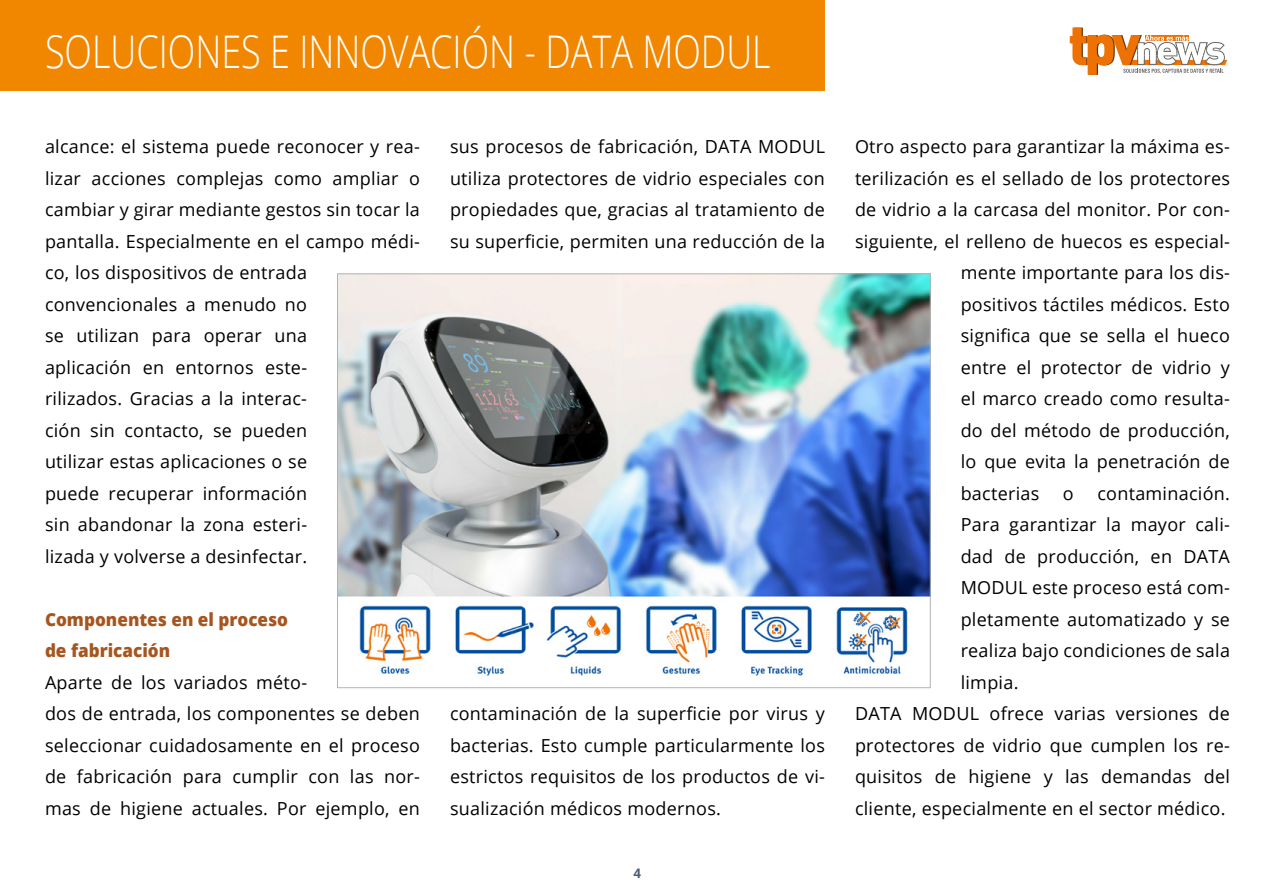
<style>
.page{position:relative;width:1275px;height:893px;background:#fff}
.page>*{position:absolute;margin:0;border:0;box-sizing:border-box;transform-origin:0 0}
.t1{font:300 45px "Open Sans";color:#fff;scale:.8 1}
.t2{font:18px/31.5px "Open Sans";letter-spacing:.015em;color:#000}
.t3{font:800 18px/31.5px "Open Sans";color:#a6551f;scale:.95 1}
.t4{font:700 13.5px "Segoe";color:#4d5d79}
</style>
<div class="page">
<div style="left:0;top:0;width:825px;height:90px;background:#f18700"></div>
<svg style="left:1070px;top:28px;width:157px;height:47px"></svg>
<img style="left:339px;top:275px;width:590px;height:401px">
<h1 class="t1" style="left:45px;top:20px;width:909px">SOLUCIONES E INNOVACIÓN - DATA MODUL</h1>
<p class="t2" style="left:45px;top:130px;width:377px">alcance: el sistema puede reconocer y rea&shy;lizar acciones complejas como ampliar o cambiar y girar mediante gestos sin tocar la pantalla. Especialmente en el campo médi&shy;co, los dispositivos de entrada convencionales a menudo no<br>se utilizan para operar una<br>aplicación en entornos este-<br>rilizados. Gracias a la interac-<br>ción sin contacto, se pueden<br>utilizar estas aplicaciones o se<br>puede recuperar información<br>sin abandonar la zona esteri-<br>lizada y volverse a desinfectar.</p>
<p class="t3" style="left:45px;top:602px;width:257px">Componentes en el proceso de fabricación</p>
<p class="t2" style="left:45px;top:666px;width:377px">Aparte de los variados méto-<br>dos de entrada, los componentes se deben seleccionar cuidadosamente en el proceso de fabricación para cumplir con las nor&shy;mas de higiene actuales. Por ejemplo, en</p>
<p class="t2" style="left:450px;top:130px;width:377px;text-align:justify">sus procesos de fabricación, DATA MODUL utiliza protectores de vidrio especiales con propiedades que, gracias al tratamiento de su superficie, permiten una reducción de la</p>
<p class="t2" style="left:450px;top:697px;width:377px;text-align:justify">contaminación de la superficie por virus y bacterias. Esto cumple particularmente los estrictos requisitos de los productos de vi&shy;sualización médicos modernos.</p>
<p class="t4" style="left:634px;top:863px;width:9px">4</p>
<p class="t2" style="left:855px;top:130px;width:376px">Otro aspecto para garantizar la máxima es-</p>
<p class="t2" style="left:855px;top:162px;width:377px">terilización es el sellado de los protectores</p>
<p class="t2" style="left:855px;top:193px;width:377px">de vidrio a la carcasa del monitor. Por con-</p>
<p class="t2" style="left:855px;top:225px;width:377px">siguiente, el relleno de huecos es especial-</p>
<p class="t2" style="left:961px;top:256px;width:271px">mente importante para los dis-</p>
<p class="t2" style="left:961px;top:288px;width:271px">positivos táctiles médicos. Esto</p>
<p class="t2" style="left:961px;top:319px;width:271px">significa que se sella el hueco</p>
<p class="t2" style="left:961px;top:351px;width:271px">entre el protector de vidrio y</p>
<p class="t2" style="left:961px;top:382px;width:271px">el marco creado como resulta-</p>
<p class="t2" style="left:961px;top:414px;width:271px">do del método de producción,</p>
<p class="t2" style="left:961px;top:445px;width:271px">lo que evita la penetración de</p>
<p class="t2" style="left:961px;top:477px;width:80px">bacterias</p>
<p class="t2" style="left:1063px;top:477px;width:12px">o</p>
<p class="t2" style="left:1097px;top:477px;width:134px">contaminación.</p>
<p class="t2" style="left:961px;top:508px;width:271px">Para garantizar la mayor cali-</p>
<p class="t2" style="left:961px;top:540px;width:271px">dad de producción, en DATA</p>
<p class="t2" style="left:961px;top:571px;width:271px">MODUL este proceso está com-</p>
<p class="t2" style="left:961px;top:603px;width:271px">pletamente automatizado y se</p>
<p class="t2" style="left:961px;top:634px;width:271px">realiza bajo condiciones de sala</p>
<p class="t2" style="left:961px;top:666px;width:59px">limpia.</p>
<p class="t2" style="left:855px;top:697px;width:376px">DATA MODUL ofrece varias versiones de</p>
<p class="t2" style="left:855px;top:729px;width:377px">protectores de vidrio que cumplen los re-</p>
<p class="t2" style="left:855px;top:760px;width:377px">quisitos de higiene y las demandas del</p>
<p class="t2" style="left:855px;top:792px;width:372px">cliente, especialmente en el sector médico.</p>
</div>
